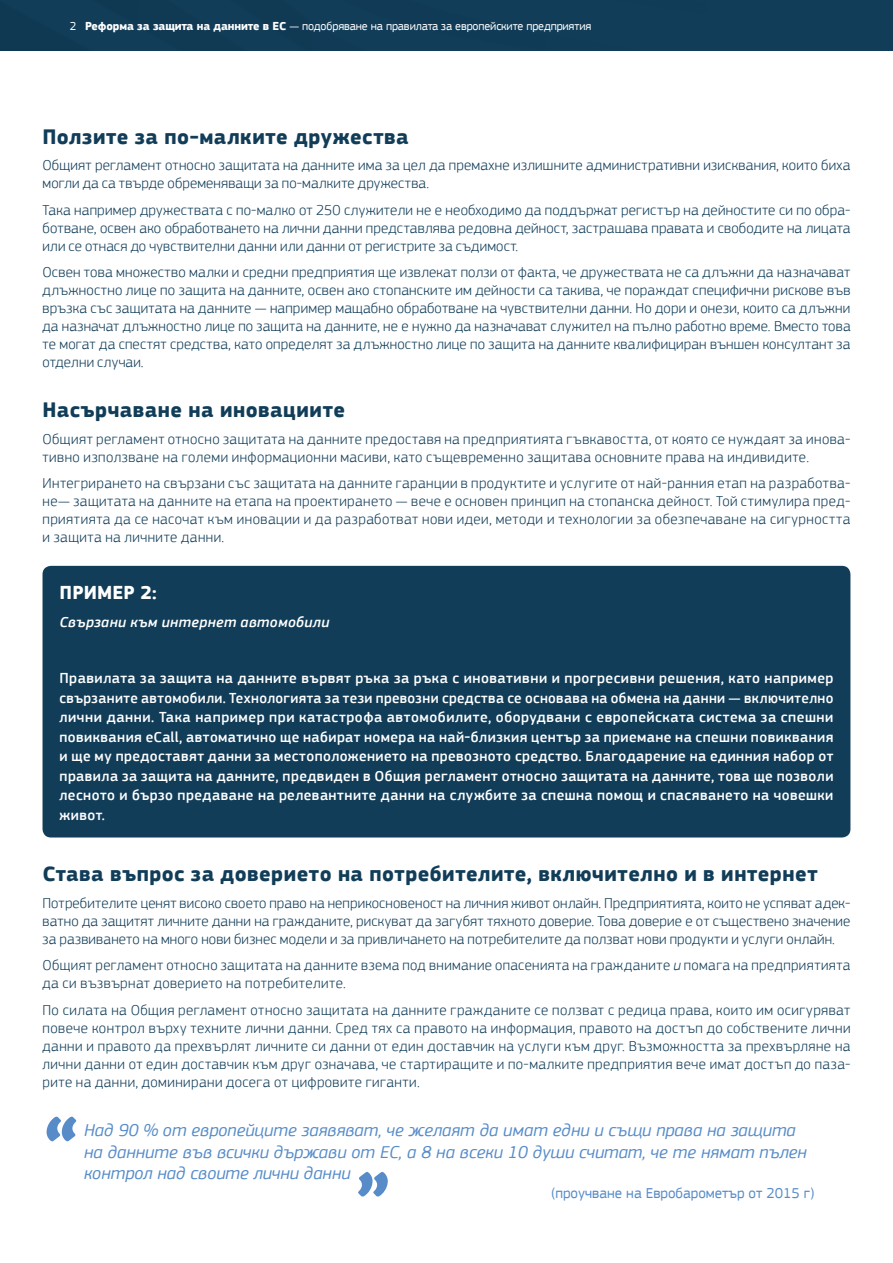
<style>
.page{position:relative;width:893px;height:1263px;background:#fff}
.page>*{position:absolute;margin:0;border:0;box-sizing:border-box;transform-origin:0 0}
.factsheet_-_graph_ti{font:700 79.35px "EC Square Sans Pro";color:#578cc9}
.factsheet_-_body_tex{font:700 21.75px "EC Square Sans Pro";letter-spacing:.025em;color:#113d59}
.factsheet_-_box_-_su{font:700 19.5px "EC Square Sans Pro";letter-spacing:.01em;color:#fff}
.factsheet_-_graph_ti-2{font:italic 18px/21.6px "EC Square Sans Pro";color:#578cc9}
.factsheet_-_body_tex-2{font:300 15px/18px "EC Square Sans Pro";letter-spacing:.025em;color:#113d59;text-align:justify}
.factsheet_-_box_-_bo{font:500 15px/19.5px "EC Square Sans Pro";letter-spacing:.03em;color:#fff;text-align:justify}
.factsheet_-_graph_ti-3{font:15px "EC Square Sans Pro";color:#578cc9}
.factsheet_-_box_-_bo-2{font:italic 500 15px "EC Square Sans Pro";letter-spacing:.025em;color:#fff}
.t1{font:12px "EC Square Sans Pro";letter-spacing:-.01em;color:#fff}
.s1{font-weight:700}
.s2{font-style:italic}
</style>
<div class="page">
<div style="left:0;top:0;width:893px;height:51px;background:#113d59"></div>
<div style="left:43px;top:566px;width:807px;height:271px;background:#113d59;border-radius:9px"></div>
<p class="t1" style="left:70px;top:19px;width:523px">2 <span class="s1">Реформа за защита на данните в ЕС</span> — подобряване на правилата за европейските предприятия</p>
<p class="factsheet_-_body_tex" style="left:43px;top:124px;width:368px">Ползите за по-малките дружества</p>
<p class="factsheet_-_body_tex-2" style="left:43px;top:156px;width:809px">Общият регламент относно защитата на данните има за цел да премахне излишните административни изисквания, които биха могли да са твърде обременяващи за по-малките дружества.</p>
<p class="factsheet_-_body_tex-2" style="left:43px;top:201px;width:809px">Така например дружествата с по-малко от 250 служители не е необходимо да поддържат регистър на дейностите си по обра&shy;ботване, освен ако обработването на лични данни представлява редовна дейност, застрашава правата и свободите на лицата или се отнася до чувствителни данни или данни от регистрите за съдимост.</p>
<p class="factsheet_-_body_tex-2" style="left:43px;top:263px;width:809px">Освен това множество малки и средни предприятия ще извлекат ползи от факта, че дружествата не са длъжни да назначават длъжностно лице по защита на данните, освен ако стопанските им дейности са такива, че пораждат специфични рискове във връзка със защитата на данните — например мащабно обработване на чувствителни данни. Но дори и онези, които са длъжни да назначат длъжностно лице по защита на данните, не е нужно да назначават служител на пълно работно време. Вместо това те могат да спестят средства, като определят за длъжностно лице по защита на данните квалифициран външен консултант за отделни случаи.</p>
<p class="factsheet_-_body_tex" style="left:43px;top:397px;width:304px">Насърчаване на иновациите</p>
<p class="factsheet_-_body_tex-2" style="left:43px;top:430px;width:809px">Общият регламент относно защитата на данните предоставя на предприятията гъвкавостта, от която се нуждаят за инова&shy;тивно използване на големи информационни масиви, като същевременно защитава основните права на индивидите.</p>
<p class="factsheet_-_body_tex-2" style="left:43px;top:474px;width:809px">Интегрирането на свързани със защитата на данните гаранции в продуктите и услугите от най-ранния етап на разработва&shy;не— защитата на данните на етапа на проектирането — вече е основен принцип на стопанска дейност. Той стимулира пред&shy;приятията да се насочат към иновации и да разработват нови идеи, методи и технологии за обезпечаване на сигурността и защита на личните данни.</p>
<p class="factsheet_-_box_-_su" style="left:60px;top:581px;width:99px">ПРИМЕР 2:</p>
<p class="factsheet_-_box_-_bo-2" style="left:60px;top:613px;width:271px">Свързани към интернет автомобили</p>
<p class="factsheet_-_box_-_bo" style="left:60px;top:669px;width:775px">Правилата за защита на данните вървят ръка за ръка с иновативни и прогресивни решения, като например свързаните автомобили. Технологията за тези превозни средства се основава на обмена на данни — включително лични данни. Така например при катастрофа автомобилите, оборудвани с европейската система за спешни повиквания eCall, автоматично ще набират номера на най-близкия център за приемане на спешни повиквания и ще му предоставят данни за местоположението на превозното средство. Благодарение на единния набор от правила за защита на данните, предвиден в Общия регламент относно защитата на данните, това ще позволи лесното и бързо предаване на релевантните данни на службите за спешна помощ и спасяването на човешки живот.</p>
<p class="factsheet_-_body_tex" style="left:43px;top:861px;width:777px">Става въпрос за доверието на потребителите, включително и в интернет</p>
<p class="factsheet_-_body_tex-2" style="left:43px;top:893px;width:809px">Потребителите ценят високо своето право на неприкосновеност на личния живот онлайн. Предприятията, които не успяват адек&shy;ватно да защитят личните данни на гражданите, рискуват да загубят тяхното доверие. Това доверие е от съществено значение за развиването на много нови бизнес модели и за привличането на потребителите да ползват нови продукти и услуги онлайн.</p>
<p class="factsheet_-_body_tex-2" style="left:43px;top:956px;width:809px">Общият регламент относно защитата на данните взема под внимание опасенията на гражданите <span class="s2">и</span> помага на предприятията да си възвърнат доверието на потребителите.</p>
<p class="factsheet_-_body_tex-2" style="left:43px;top:1000px;width:809px">По силата на Общия регламент относно защитата на данните гражданите се ползват с редица права, които им осигуряват повече контрол върху техните лични данни. Сред тях са правото на информация, правото на достъп до собствените лични данни и правото да прехвърлят личните си данни от един доставчик на услуги към друг. Възможността за прехвърляне на лични данни от един доставчик към друг означава, че стартиращите и по-малките предприятия вече имат достъп до паза&shy;рите на данни, доминирани досега от цифровите гиганти.</p>
<p class="factsheet_-_graph_ti" style="left:43px;top:1100px;width:39px">“</p>
<p class="factsheet_-_graph_ti-2" style="left:84px;top:1119px;width:724px">Над 90 % от европейците заявяват, че желаят да имат едни и същи права на защита на данните във всички държави от ЕС, а 8 на всеки 10 души считат, че те нямат пълен</p>
<p class="factsheet_-_graph_ti-2" style="left:84px;top:1163px;width:268px">контрол над своите лични данни</p>
<p class="factsheet_-_graph_ti" style="left:354px;top:1155px;width:39px">”</p>
<p class="factsheet_-_graph_ti-3" style="left:551px;top:1184px;width:265px">(проучване на Евробарометър от 2015 г)</p>
</div>
